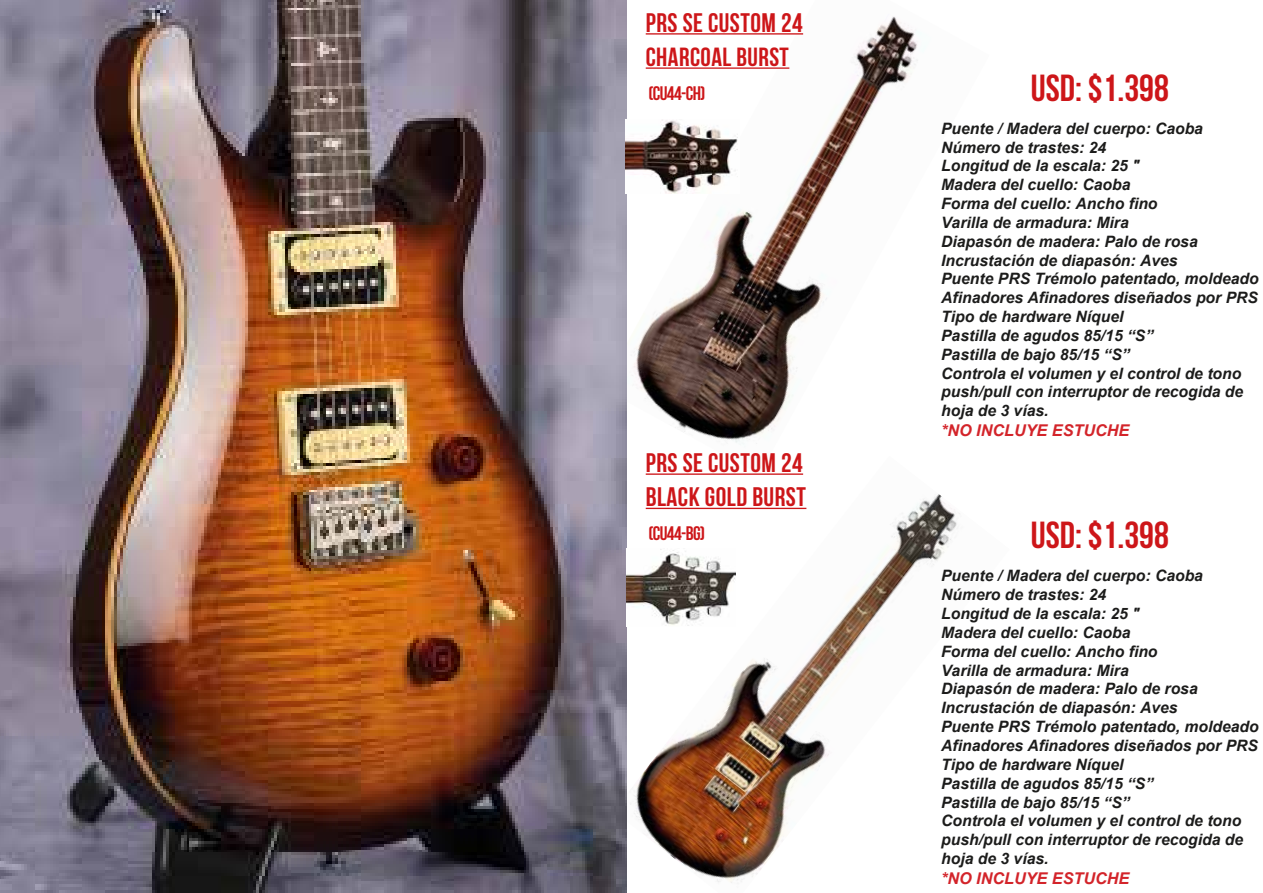
<style>
.page{position:relative;width:1263px;height:893px;background:#fff}
.page>*{position:absolute;margin:0;border:0;box-sizing:border-box;transform-origin:0 0}
.t1{font:700 37.5px "Bebas Neue";color:#cd1619}
.t2{font:700 26.7px/34.2px "Bebas Neue";letter-spacing:.02em;color:#cd1619}
.t3{font:700 26.1px "Bebas Neue";letter-spacing:.02em;color:#cd1619}
.t4{font:700 19.5px "Bebas Neue";letter-spacing:-.03em;color:#cd1619}
.t5{font:italic 700 16.2px "Arial";color:#d3242a}
.t6{font:italic 700 15.75px/18.9px "Arial";color:#1c1c1b}
</style>
<div class="page">
<img style="left:632px;top:16px;width:286px;height:428px">
<img style="left:630px;top:473px;width:330px;height:410px">
<img style="left:0;top:0;width:627px;height:893px">
<hr style="left:646px;top:473px;width:157px;height:2px;background:#cd1619">
<hr style="left:646px;top:508px;width:160px;height:1px;background:#cd1619">
<img style="left:627px;top:548px;width:108px;height:79px">
<hr style="left:646px;top:33px;width:157px;height:2px;background:#cd1619">
<hr style="left:646px;top:67px;width:143px;height:2px;background:#cd1619">
<img style="left:626px;top:119px;width:113px;height:74px">
<h2 class="t2" style="left:646px;top:5px;width:158px">PRS SE CUSTOM 24</h2>
<h3 class="t3" style="left:646px;top:43px;width:145px">CHARCOAL BURST</h3>
<p class="t4" style="left:648px;top:82px;width:59px">(CU44-CH)</p>
<h2 class="t2" style="left:646px;top:445px;width:162px">PRS SE CUSTOM 24<br>BLACK GOLD BURST</h2>
<p class="t4" style="left:648px;top:522px;width:58px">(CU44-BG)</p>
<h1 class="t1" style="left:1031px;top:67px;width:140px">USD: $1.398</h1>
<p class="t6" style="left:941px;top:119px;width:319px">Puente / Madera del cuerpo: Caoba<br>Número de trastes: 24<br>Longitud de la escala: 25 "<br>Madera del cuello: Caoba<br>Forma del cuello: Ancho fino<br>Varilla de armadura: Mira<br>Diapasón de madera: Palo de rosa<br>Incrustación de diapasón: Aves<br>Puente PRS Trémolo patentado, moldeado<br>Afinadores Afinadores diseñados por PRS<br>Tipo de hardware Níquel<br>Pastilla de agudos 85/15 “S”<br>Pastilla de bajo 85/15 “S”<br>Controla el volumen y el control de tono push/pull con interruptor de recogida de hoja de 3 vías.</p>
<p class="t5" style="left:941px;top:419px;width:190px">*NO INCLUYE ESTUCHE</p>
<h1 class="t1" style="left:1031px;top:515px;width:140px">USD: $1.398</h1>
<p class="t6" style="left:941px;top:567px;width:319px">Puente / Madera del cuerpo: Caoba<br>Número de trastes: 24<br>Longitud de la escala: 25 "<br>Madera del cuello: Caoba<br>Forma del cuello: Ancho fino<br>Varilla de armadura: Mira<br>Diapasón de madera: Palo de rosa<br>Incrustación de diapasón: Aves<br>Puente PRS Trémolo patentado, moldeado<br>Afinadores Afinadores diseñados por PRS<br>Tipo de hardware Níquel<br>Pastilla de agudos 85/15 “S”<br>Pastilla de bajo 85/15 “S”<br>Controla el volumen y el control de tono push/pull con interruptor de recogida de hoja de 3 vías.</p>
<p class="t5" style="left:941px;top:867px;width:190px">*NO INCLUYE ESTUCHE</p>
</div>
